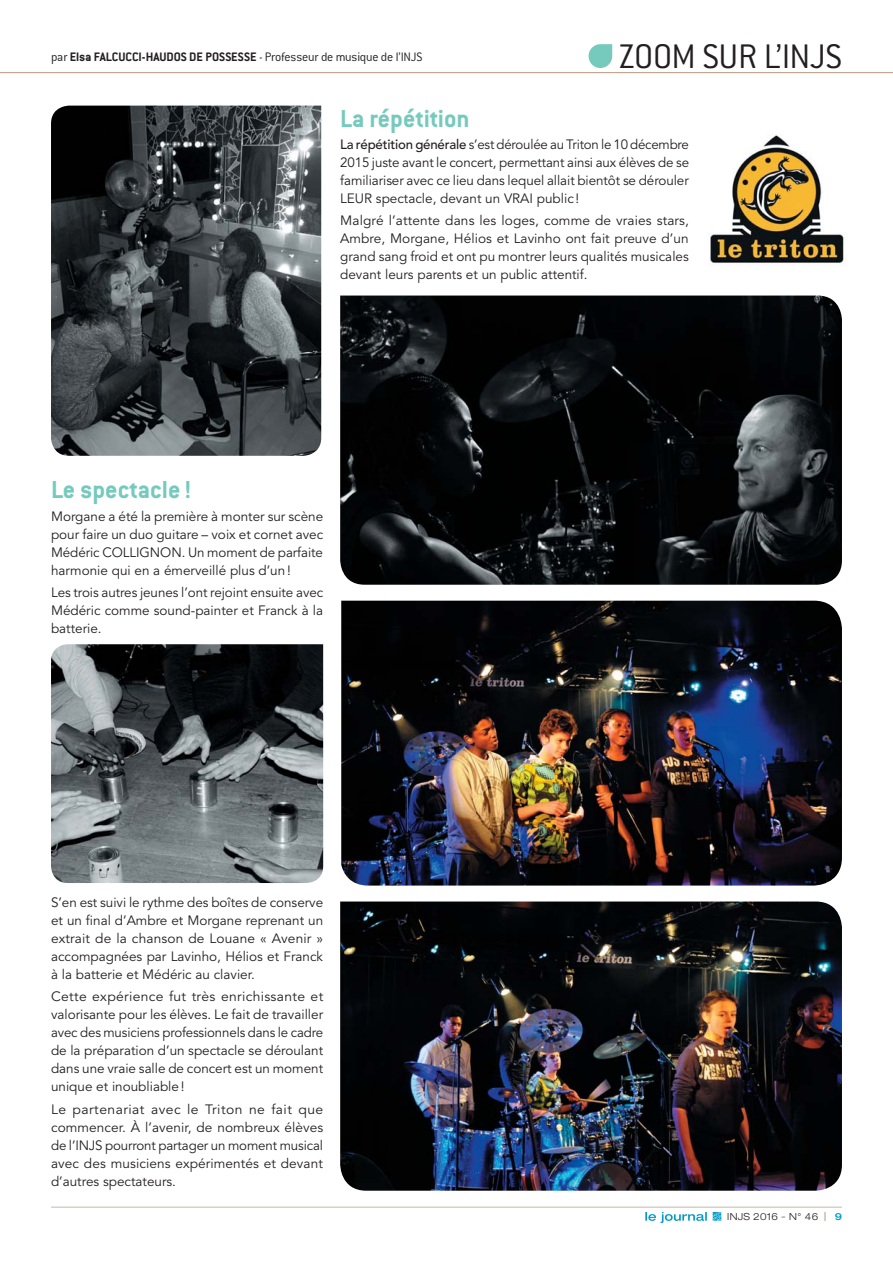
<style>
.page{position:relative;width:893px;height:1263px;background:#fff}
.page>*{position:absolute;margin:0;border:0;box-sizing:border-box;transform-origin:0 0}
.t1{font:300 37.5px "Conduit ITC";letter-spacing:-.005em;color:#231f20}
.t2{font:700 27px "Conduit ITC";color:#76cabd}
.t3{font:13.5px/18px "Avenir LT";color:#231f20;text-align:justify}
.t4{font:300 13.5px "Conduit ITC";letter-spacing:-.015em;color:#231f20}
.t5{font:300 expanded 9.75px "Helvetica Neue LT";letter-spacing:.03em;color:#231f20}
.s1{font-weight:700}
.s2{font-weight:500}
.s3{font-weight:900;color:#c3b8ad}
.s4{font-weight:500;color:#009ac8}
</style>
<div class="page">
<hr style="left:51px;top:1207px;width:791px;height:1px;background:#c3b8ad">
<svg style="left:645px;top:1212px;width:62px;height:11px"></svg>
<svg style="left:713px;top:1212px;width:8px;height:9px"></svg>
<hr style="left:0;top:72px;width:893px;height:1px;background:#ba977d">
<svg style="left:589px;top:44px;width:23px;height:24px"></svg>
<img style="left:51px;top:106px;width:270px;height:350px">
<img style="left:709px;top:135px;width:135px;height:131px">
<img style="left:51px;top:644px;width:272px;height:239px">
<img style="left:340px;top:296px;width:502px;height:289px">
<img style="left:341px;top:601px;width:501px;height:284px">
<img style="left:340px;top:901px;width:502px;height:290px">
<p class="t4" style="left:51px;top:52px;width:373px">par <span class="s1">Elsa FALCUCCI-HAUDOS DE POSSESSE</span> - Professeur de musique de l’INJS</p>
<h1 class="t1" style="left:619px;top:41px;width:225px">ZOOM SUR L’INJS</h1>
<h2 class="t2" style="left:340px;top:107px;width:131px">La répétition</h2>
<p class="t3" style="left:340px;top:137px;width:350px"><span class="s2">La répétition générale</span> s’est déroulée au Triton le 10 décembre 2015 juste avant le concert, permettant ainsi aux élèves de se familiariser avec ce lieu dans lequel allait bientôt se dérouler LEUR spectacle, devant un VRAI public !</p>
<p class="t3" style="left:340px;top:213px;width:350px">Malgré l’attente dans les loges, comme de vraies stars, Ambre, Morgane, Hélios et Lavinho ont fait preuve d’un grand sang froid et ont pu montrer leurs qualités musicales devant leurs parents et un public attentif.</p>
<h2 class="t2" style="left:51px;top:479px;width:142px">Le spectacle !</h2>
<p class="t3" style="left:51px;top:508px;width:274px">Morgane a été la première à monter sur scène pour faire un duo guitare – voix et cornet avec Médéric COLLIGNON. Un moment de parfaite harmonie qui en a émerveillé plus d’un !</p>
<p class="t3" style="left:51px;top:585px;width:274px">Les trois autres jeunes l’ont rejoint ensuite avec Médéric comme sound-painter et Franck à la batterie.</p>
<p class="t3" style="left:51px;top:895px;width:274px">S’en est suivi le rythme des boîtes de conserve et un final d’Ambre et Morgane reprenant un extrait de la chanson de Louane « Avenir » accompagnées par Lavinho, Hélios et Franck à la batterie et Médéric au clavier.</p>
<p class="t3" style="left:51px;top:989px;width:274px">Cette expérience fut très enrichissante et valorisante pour les élèves. Le fait de travailler avec des musiciens professionnels dans le cadre de la préparation d’un spectacle se déroulant dans une vraie salle de concert est un moment unique et inoubliable !</p>
<p class="t3" style="left:51px;top:1101px;width:274px">Le partenariat avec le Triton ne fait que commencer. À l’avenir, de nombreux élèves de l’INJS pourront partager un moment musical avec des musiciens expérimentés et devant d’autres spectateurs.</p>
<p class="t5" style="left:727px;top:1213px;width:116px">INJS 2016 <span class="s3">-</span> N° 46 <sup>|</sup> <span class="s4">9</span></p>
</div>
